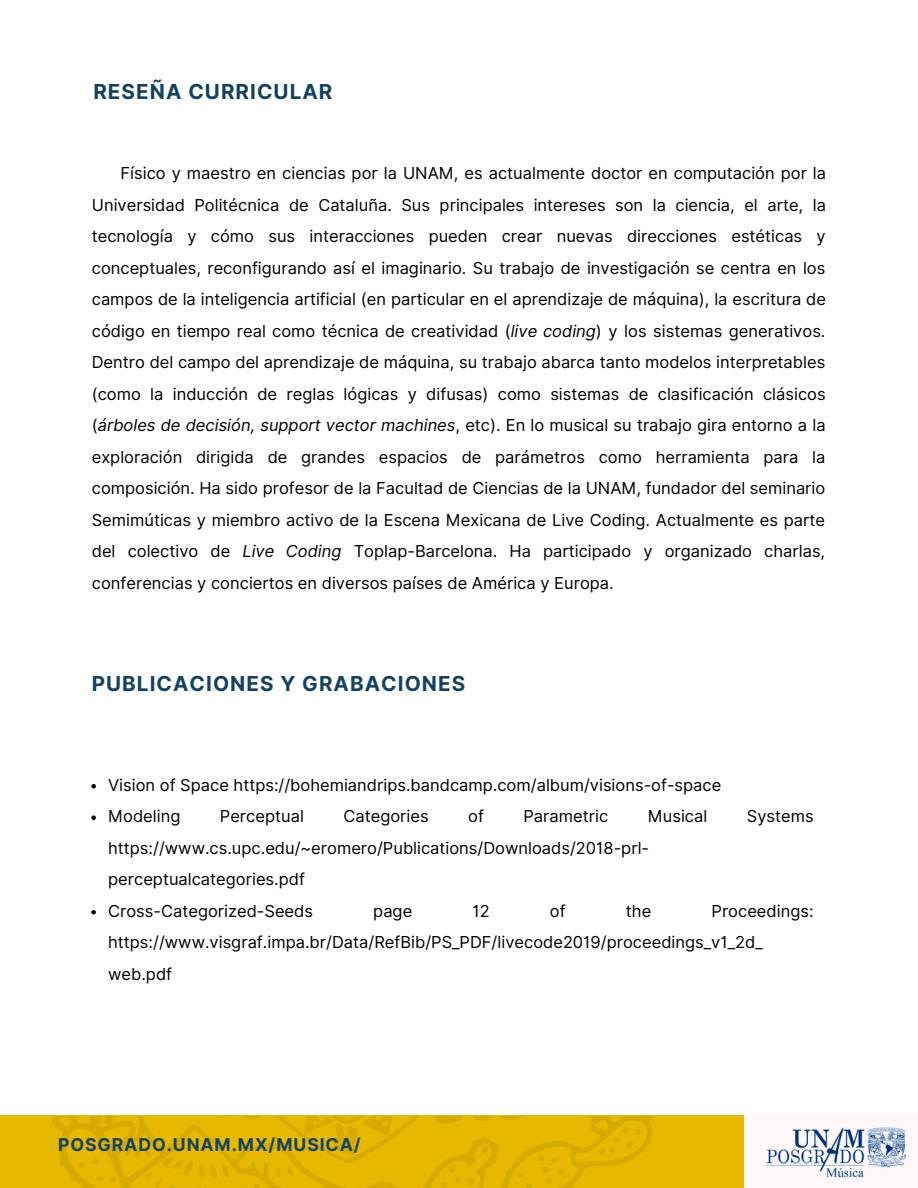
<style>
.page{position:relative;width:918px;height:1188px;background:#fff}
.page>*{position:absolute;margin:0;border:0;box-sizing:border-box;transform-origin:0 0}
.t1{font:700 20.7px "Inter";letter-spacing:.05em;color:#134261}
.t2{font:700 17.7px "Inter";letter-spacing:.05em;color:#134261}
.t3{font:16.5px/31.5px "Inter";color:#000}
.s1{font-style:italic}
</style>
<div class="page">
<div style="left:0;top:1115px;width:918px;height:73px;background:linear-gradient(to bottom,#e2b501,#e4b601)"></div>
<img style="left:745px;top:1115px;width:173px;height:73px">
<svg style="left:91px;top:784px;width:5px;height:4px"></svg>
<svg style="left:91px;top:815px;width:5px;height:5px"></svg>
<svg style="left:91px;top:910px;width:5px;height:4px"></svg>
<p class="t1" style="left:93px;top:79px;width:241px">RESEÑA CURRICULAR</p>
<p class="t3" style="left:92px;top:157px;width:736px;text-align:justify;text-indent:29px">Físico y maestro en ciencias por la UNAM, es actualmente doctor en computación por la Universidad Politécnica de Cataluña. Sus principales intereses son la ciencia, el arte, la tecnología y cómo sus interacciones pueden crear nuevas direcciones estéticas y conceptuales, reconfigurando así el imaginario. Su trabajo de investigación se centra en los campos de la inteligencia artificial (en particular en el aprendizaje de máquina), la escritura de código en tiempo real como técnica de creatividad (<span class="s1">live coding</span>) y los sistemas generativos.<br>Dentro del campo del aprendizaje de máquina, su trabajo abarca tanto modelos interpretables (como la inducción de reglas lógicas y difusas) como sistemas de clasificación clásicos (<span class="s1">árboles de decisión, support vector machines</span>, etc). En lo musical su trabajo gira entorno a la exploración dirigida de grandes espacios de parámetros como herramienta para la composición. Ha sido profesor de la Facultad de Ciencias de la UNAM, fundador del seminario Semimúticas y miembro activo de la Escena Mexicana de Live Coding. Actualmente es parte del colectivo de <span class="s1">Live Coding</span> Toplap-Barcelona. Ha participado y organizado charlas, conferencias y conciertos en diversos países de América y Europa.</p>
<p class="t1" style="left:92px;top:671px;width:375px">PUBLICACIONES Y GRABACIONES</p>
<p class="t3" style="left:108px;top:769px;width:615px">Vision of Space https://bohemiandrips.bandcamp.com/album/visions-of-space</p>
<p class="t3" style="left:108px;top:800px;width:74px">Modeling</p>
<p class="t3" style="left:220px;top:800px;width:86px">Perceptual</p>
<p class="t3" style="left:343px;top:800px;width:87px">Categories</p>
<p class="t3" style="left:468px;top:800px;width:17px">of</p>
<p class="t3" style="left:524px;top:800px;width:86px">Parametric</p>
<p class="t3" style="left:648px;top:800px;width:61px">Musical</p>
<p class="t3" style="left:747px;top:800px;width:68px">Systems</p>
<p class="t3" style="left:108px;top:832px;width:543px">https://www.cs.upc.edu/~eromero/Publications/Downloads/2018-prl&shy;perceptualcategories.pdf</p>
<p class="t3" style="left:108px;top:895px;width:206px">Cross-Categorized-Seeds</p>
<p class="t3" style="left:373px;top:895px;width:40px">page</p>
<p class="t3" style="left:473px;top:895px;width:19px">12</p>
<p class="t3" style="left:550px;top:895px;width:17px">of</p>
<p class="t3" style="left:626px;top:895px;width:27px">the</p>
<p class="t3" style="left:108px;top:895px;width:707px;text-indent:603px">Proceedings: https://www.visgraf.impa.br/Data/RefBib/PS_PDF/livecode2019/proceedings_v1_2d_ web.pdf</p>
<p class="t2" style="left:58px;top:1134px;width:304px">POSGRADO.UNAM.MX/MUSICA/</p>
</div>
